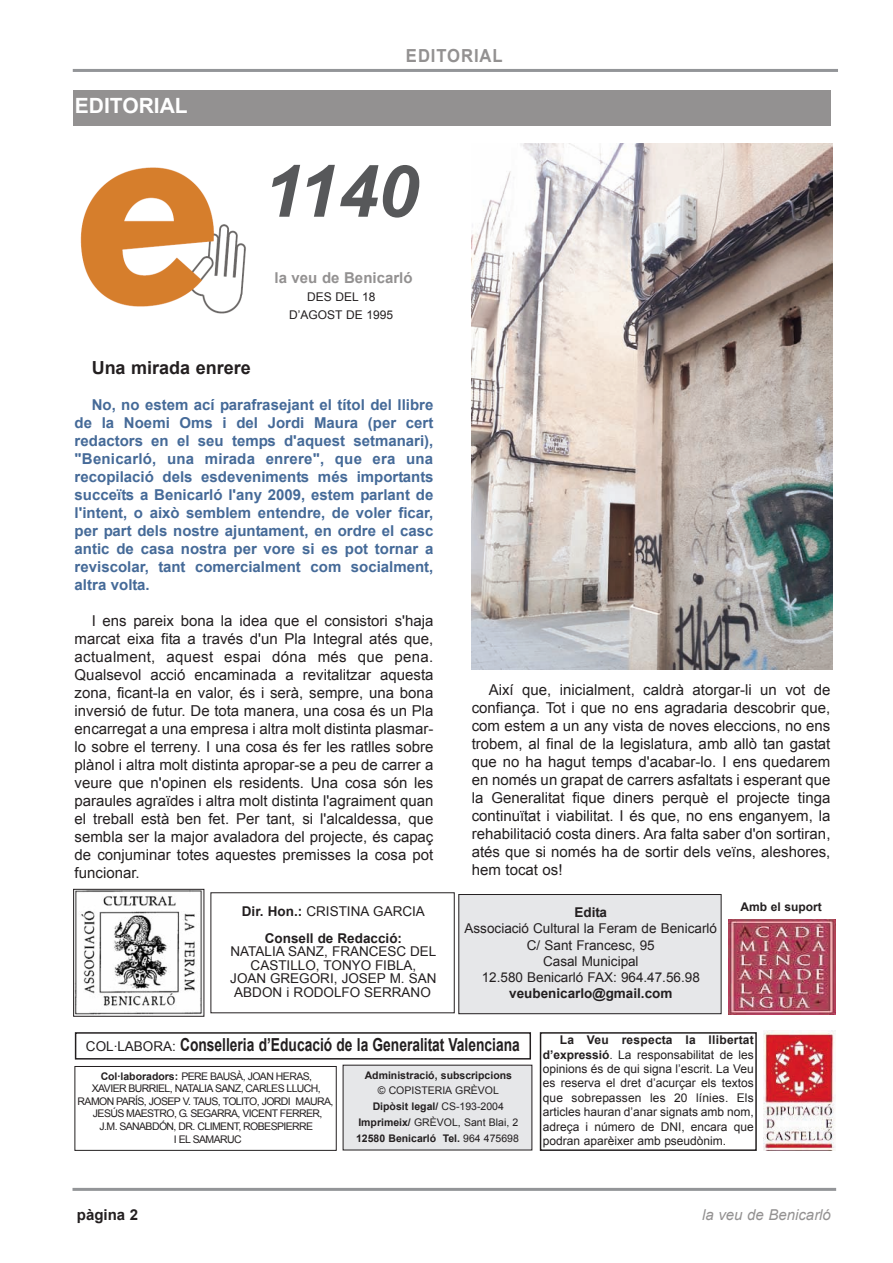
<style>
.page{position:relative;width:893px;height:1263px;background:#fff}
.page>*{position:absolute;margin:0;border:0;box-sizing:border-box;transform-origin:0 0}
.t1{font:italic 700 72px "Arial";color:#57585a}
.t2{font:700 21px "Arial";color:#fff}
.t3{font:700 18px "Arial";color:#231f20;scale:.77 1}
.t4{font:700 18px "Arial";color:#231f20}
.t5{font:700 18px "Arial";letter-spacing:.055em;color:#939191;scale:.92 1}
.t6{font:15px/18px "Arial";color:#231f20;text-align:justify}
.t7{font:700 15px/18px "Arial";color:#456a98;text-align:justify}
.t8{font:italic 15px "Arial";color:#939191}
.t9{font:700 15px "Arial";color:#939191}
.t10{font:700 15px "Arial";color:#231f20}
.t11{font:13.5px/16.2px "Arial";color:#231f20;text-align:center}
.t12{font:700 13.5px/27px "Arial";color:#231f20;text-align:center}
.t13{font:12px/14.4px "Arial";color:#231f20;text-align:center}
.t14{font:700 12px "Arial";color:#231f20}
.t15{font:10.5px/12.6px "Arial";letter-spacing:-.055em;color:#231f20;text-align:center}
.t16{font:10.5px/15.9px "Arial";color:#231f20;text-align:center}
.t17{font:700 10.5px "Arial";color:#231f20}
.s1{font-weight:400}
.s2{font-weight:400;font-size:13.5px}
.s3{font-weight:700}
</style>
<div class="page">
<hr style="left:73px;top:1188px;width:763px;height:3px;background:#939598">
<hr style="left:73px;top:69px;width:765px;height:3px;background:#939598">
<div style="left:73px;top:90px;width:758px;height:35px;background:#939191"></div>
<img style="left:80px;top:167px;width:166px;height:147px">
<div style="left:459px;top:894px;width:262px;height:120px;background:#e6e7e9"></div>
<div style="left:458px;top:894px;width:263px;height:120px;border:1px solid #231f20"></div>
<img style="left:76px;top:891px;width:126px;height:123px">
<img style="left:728px;top:920px;width:107px;height:94px">
<div style="left:343px;top:1065px;width:189px;height:85px;background:#e6e7e9"></div>
<div style="left:75px;top:1066px;width:261px;height:84px;border:1px solid #231f20"></div>
<div style="left:540px;top:1032px;width:217px;height:119px;border:2px solid #231f20"></div>
<div style="left:75px;top:1032px;width:456px;height:27px;border:2px solid #231f20"></div>
<img style="left:763px;top:1030px;width:72px;height:120px">
<img style="left:472px;top:143px;width:360px;height:526px">
<h2 class="t2" style="left:75px;top:94px;width:114px">EDITORIAL</h2>
<p class="t5" style="left:406px;top:45px;width:107px">EDITORIAL</p>
<h1 class="t1" style="left:263px;top:152px;width:156px">1140</h1>
<p class="t9" style="left:275px;top:269px;width:139px">la veu de Benicarló</p>
<p class="t13" style="left:289px;top:288px;width:105px;line-height:18px">DES DEL 18<br>D’AGOST DE 1995</p>
<p class="t4" style="left:92px;top:358px;width:161px">Una mirada enrere</p>
<p class="t7" style="left:75px;top:396px;width:360px;text-indent:17px">No, no estem ací parafrasejant el títol del llibre de la Noemi Oms i del Jordi Maura (per cert redactors en el seu temps d'aquest setmanari), "Benicarló, una mirada enrere", que era una recopilació dels esdeveniments més importants succeïts a Benicarló l'any 2009, estem parlant de l'intent, o això semblem entendre, de voler ficar, per part dels nostre ajuntament, en ordre el casc antic de casa nostra per vore si es pot tornar a reviscolar, tant comercialment com socialment, altra volta.</p>
<p class="t6" style="left:75px;top:612px;width:360px;text-indent:17px">I ens pareix bona la idea que el consistori s'haja marcat eixa fita a través d'un Pla Integral atés que, actualment, aquest espai dóna més que pena.<br>Qualsevol acció encaminada a revitalitzar aquesta zona, ficant-la en valor, és i serà, sempre, una bona inversió de futur. De tota manera, una cosa és un Pla encarregat a una empresa i altra molt distinta plasmar&shy;lo sobre el terreny. I una cosa és fer les ratlles sobre plànol i altra molt distinta apropar-se a peu de carrer a veure que n'opinen els residents. Una cosa són les paraules agraïdes i altra molt distinta l'agraiment quan el treball està ben fet. Per tant, si l'alcaldessa, que sembla ser la major avaladora del projecte, és capaç de conjuminar totes aquestes premisses la cosa pot funcionar.</p>
<p class="t12" style="left:242px;top:897px;width:185px">Dir. Hon.: <span class="s1">CRISTINA GARCIA<br></span>Consell de Redacció:</p>
<p class="t11" style="left:230px;top:945px;width:208px;line-height:13.5px">NATALIA SANZ, FRANCESC DEL<br>CASTILLO, TONYO FIBLA,<br>JOAN GREGORI, JOSEP M. SAN<br>ABDON i RODOLFO SERRANO</p>
<p class="t6" style="left:472px;top:681px;width:360px;text-indent:17px">Així que, inicialment, caldrà atorgar-li un vot de confiança. Tot i que no ens agradaria descobrir que, com estem a un any vista de noves eleccions, no ens trobem, al final de la legislatura, amb allò tan gastat que no ha hagut temps d'acabar-lo. I ens quedarem en només un grapat de carrers asfaltats i esperant que la Generalitat fique diners perquè el projecte tinga continuïtat i viabilitat. I és que, no ens enganyem, la rehabilitació costa diners. Ara falta saber d'on sortiran, atés que si només ha de sortir dels veïns, aleshores, hem tocat os!</p>
<p class="t12" style="left:574px;top:899px;width:34px">Edita</p>
<p class="t11" style="left:465px;top:920px;width:254px">Associació Cultural la Feram de Benicarló<br>C/ Sant Francesc, 95<br>Casal Municipal<br>12.580 Benicarló FAX: 964.47.56.98</p>
<p class="t12" style="left:509px;top:980px;width:165px">veubenicarlo@gmail.com</p>
<p class="t14" style="left:740px;top:900px;width:83px">Amb el suport</p>
<p class="t3" style="left:86px;top:1034px;width:565px"><span class="s2">COL·LABORA:</span> Conselleria d’Educació de la Generalitat Valenciana</p>
<p class="t15" style="left:78px;top:1070px;width:257px"><span class="s3">Col·laboradors:</span> PERE BAUSÀ, JOAN HERAS,<br>XAVIER BURRIEL, NATALIA SANZ, CARLES LLUCH, RAMON PARÍS, JOSEP V. TAUS, TOLITO, JORDI MAURA, JESÚS MAESTRO, G. SEGARRA, VICENT FERRER,<br>J.M. SANABDÓN, DR. CLIMENT, ROBESPIERRE<br>I EL SAMARUC</p>
<p class="t17" style="left:365px;top:1069px;width:149px">Administració, subscripcions</p>
<p class="t16" style="left:356px;top:1083px;width:164px">© COPISTERIA GRÈVOL<br><span class="s3">Dipòsit legal/</span> CS-193-2004<br><span class="s3">Imprimeix/</span> GRÈVOL, Sant Blai, 2<br><span class="s3">12580 Benicarló Tel.</span> 964 475698</p>
<p class="t13" style="left:543px;top:1033px;width:212px;text-align:justify;text-indent:17px"><span class="s3">La Veu respecta la llibertat d’expressió</span>. La responsabilitat de les opinions és de qui signa l’escrit. La Veu es reserva el dret d’acurçar els textos que sobrepassen les 20 línies. Els articles hauran d’anar signats amb nom, adreça i número de DNI, encara que podran aparèixer amb pseudònim.</p>
<p class="t10" style="left:77px;top:1207px;width:63px">pàgina 2</p>
<p class="t8" style="left:702px;top:1207px;width:130px">la veu de Benicarló</p>
</div>
